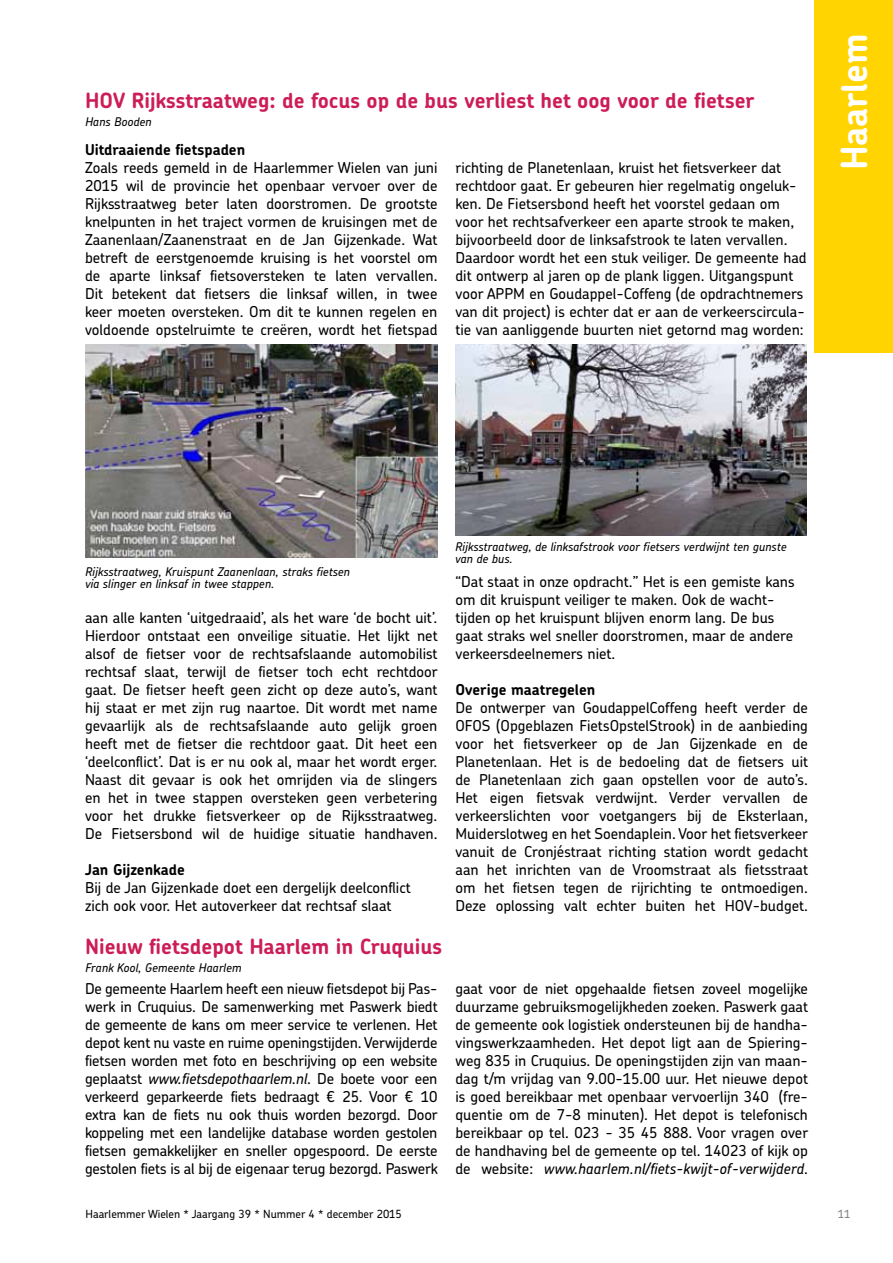
<style>
.page{position:relative;width:893px;height:1263px;background:#fff}
.page>*{position:absolute;margin:0;border:0;box-sizing:border-box;transform-origin:0 0}
.t1{font:700 36px "Chevin Std";color:#fff}
.t2{font:700 21px "Chevin Std";color:#cd1d57}
.t3{font:500 15px/18px "Chevin Std";color:#000;text-align:justify}
.t4{font:700 15px "Chevin Std";color:#000}
.t5{font:italic 500 12px/12px "Chevin Std";color:#000}
.t6{font:500 11.25px "Chevin Std";color:#000}
.t7{font:500 11.25px "Chevin Std";color:#808285}
.s1{font-style:italic}
</style>
<div class="page">
<div style="left:815px;top:0;width:78px;height:353px;background:#ffd400"></div>
<img style="left:85px;top:344px;width:352px;height:213px">
<img style="left:455px;top:344px;width:351px;height:192px">
<h2 class="t2" style="left:85px;top:87px;width:671px">HOV Rijksstraatweg: de focus op de bus verliest het oog voor de fietser</h2>
<p class="t5" style="left:85px;top:115px;width:68px">Hans Booden</p>
<p class="t4" style="left:85px;top:139px;width:162px">Uitdraaiende fietspaden</p>
<p class="t3" style="left:85px;top:158px;width:354px">Zoals reeds gemeld in de Haarlemmer Wielen van juni 2015 wil de provincie het openbaar vervoer over de Rijksstraatweg beter laten doorstromen. De grootste knelpunten in het traject vormen de kruisingen met de Zaanenlaan/Zaanenstraat en de Jan Gijzenkade. Wat betreft de eerstgenoemde kruising is het voorstel om de aparte linksaf fietsoversteken te laten vervallen.<br>Dit betekent dat fietsers die linksaf willen, in twee keer moeten oversteken. Om dit te kunnen regelen en voldoende opstelruimte te creëren, wordt het fietspad</p>
<p class="t3" style="left:455px;top:158px;width:353px;text-align:left">richting de Planetenlaan, kruist het fietsverkeer dat rechtdoor gaat. Er gebeuren hier regelmatig ongeluk&shy;ken. De Fietsersbond heeft het voorstel gedaan om voor het rechtsafverkeer een aparte strook te maken, bijvoorbeeld door de linksafstrook te laten vervallen.<br>Daardoor wordt het een stuk veiliger. De gemeente had dit ontwerp al jaren op de plank liggen. Uitgangspunt voor APPM en Goudappel-Coffeng (de opdrachtnemers van dit project) is echter dat er aan de verkeerscircula&shy;tie van aanliggende buurten niet getornd mag worden:</p>
<h1 class="t1" style="left:830px;top:170px;width:138px;rotate:-90deg">Haarlem</h1>
<p class="t5" style="left:85px;top:565px;width:266px">Rijksstraatweg, Kruispunt Zaanenlaan, straks fietsen via slinger en linksaf in twee stappen.</p>
<p class="t3" style="left:85px;top:608px;width:354px">aan alle kanten ‘uitgedraaid’, als het ware ‘de bocht uit’.<br>Hierdoor ontstaat een onveilige situatie. Het lijkt net alsof de fietser voor de rechtsafslaande automobilist rechtsaf slaat, terwijl de fietser toch echt rechtdoor gaat. De fietser heeft geen zicht op deze auto’s, want hij staat er met zijn rug naartoe. Dit wordt met name gevaarlijk als de rechtsafslaande auto gelijk groen heeft met de fietser die rechtdoor gaat. Dit heet een ‘deelconflict’. Dat is er nu ook al, maar het wordt erger.<br>Naast dit gevaar is ook het omrijden via de slingers en het in twee stappen oversteken geen verbetering voor het drukke fietsverkeer op de Rijksstraatweg.<br>De Fietsersbond wil de huidige situatie handhaven.</p>
<p class="t4" style="left:85px;top:859px;width:101px">Jan Gijzenkade</p>
<p class="t3" style="left:85px;top:878px;width:327px">Bij de Jan Gijzenkade doet een dergelijk deelconflict zich ook voor. Het autoverkeer dat rechtsaf slaat</p>
<h2 class="t2" style="left:85px;top:933px;width:359px">Nieuw fietsdepot Haarlem in Cruquius</h2>
<p class="t5" style="left:85px;top:961px;width:158px">Frank Kool, Gemeente Haarlem</p>
<p class="t5" style="left:455px;top:540px;width:333px">Rijksstraatweg, de linksafstrook voor fietsers verdwijnt ten gunste van de bus.</p>
<p class="t3" style="left:455px;top:572px;width:341px;text-align:left">“Dat staat in onze opdracht.” Het is een gemiste kans om dit kruispunt veiliger te maken. Ook de wacht&shy;tijden op het kruispunt blijven enorm lang. De bus gaat straks wel sneller doorstromen, maar de andere verkeersdeelnemers niet.</p>
<p class="t4" style="left:455px;top:679px;width:141px">Overige maatregelen</p>
<p class="t3" style="left:455px;top:698px;width:354px">De ontwerper van GoudappelCoffeng heeft verder de OFOS (Opgeblazen FietsOpstelStrook) in de aanbieding voor het fietsverkeer op de Jan Gijzenkade en de Planetenlaan. Het is de bedoeling dat de fietsers uit de Planetenlaan zich gaan opstellen voor de auto’s.<br>Het eigen fietsvak verdwijnt. Verder vervallen de verkeerslichten voor voetgangers bij de Eksterlaan, Muiderslotweg en het Soendaplein. Voor het fietsverkeer vanuit de Cronjéstraat richting station wordt gedacht aan het inrichten van de Vroomstraat als fietsstraat om het fietsen tegen de rijrichting te ontmoedigen.<br>Deze oplossing valt echter buiten het HOV-budget.</p>
<p class="t3" style="left:85px;top:979px;width:354px">De gemeente Haarlem heeft een nieuw fietsdepot bij Pas&shy;werk in Cruquius. De samenwerking met Paswerk biedt de gemeente de kans om meer service te verlenen. Het depot kent nu vaste en ruime openingstijden. Verwijderde fietsen worden met foto en beschrijving op een website geplaatst <span class="s1">www.fietsdepothaarlem.nl</span>. De boete voor een verkeerd geparkeerde fiets bedraagt € 25. Voor € 10 extra kan de fiets nu ook thuis worden bezorgd. Door koppeling met een landelijke database worden gestolen fietsen gemakkelijker en sneller opgespoord. De eerste gestolen fiets is al bij de eigenaar terug bezorgd. Paswerk</p>
<p class="t3" style="left:455px;top:979px;width:354px">gaat voor de niet opgehaalde fietsen zoveel mogelijke duurzame gebruiksmogelijkheden zoeken. Paswerk gaat de gemeente ook logistiek ondersteunen bij de handha&shy;vingswerkzaamheden. Het depot ligt aan de Spiering&shy;weg 835 in Cruquius. De openingstijden zijn van maan&shy;dag t/m vrijdag van 9.00-15.00 uur. Het nieuwe depot is goed bereikbaar met openbaar vervoerlijn 340 (fre&shy;quentie om de 7-8 minuten). Het depot is telefonisch bereikbaar op tel. 023 - 35 45 888. Voor vragen over de handhaving bel de gemeente op tel. 14023 of kijk op de website: <span class="s1">www.haarlem.nl/fiets-kwijt-of-verwijderd</span>.</p>
<p class="t6" style="left:86px;top:1207px;width:318px">Haarlemmer Wielen * Jaargang 39 * Nummer 4 * december 2015</p>
<p class="t7" style="left:838px;top:1207px;width:14px">11</p>
</div>
